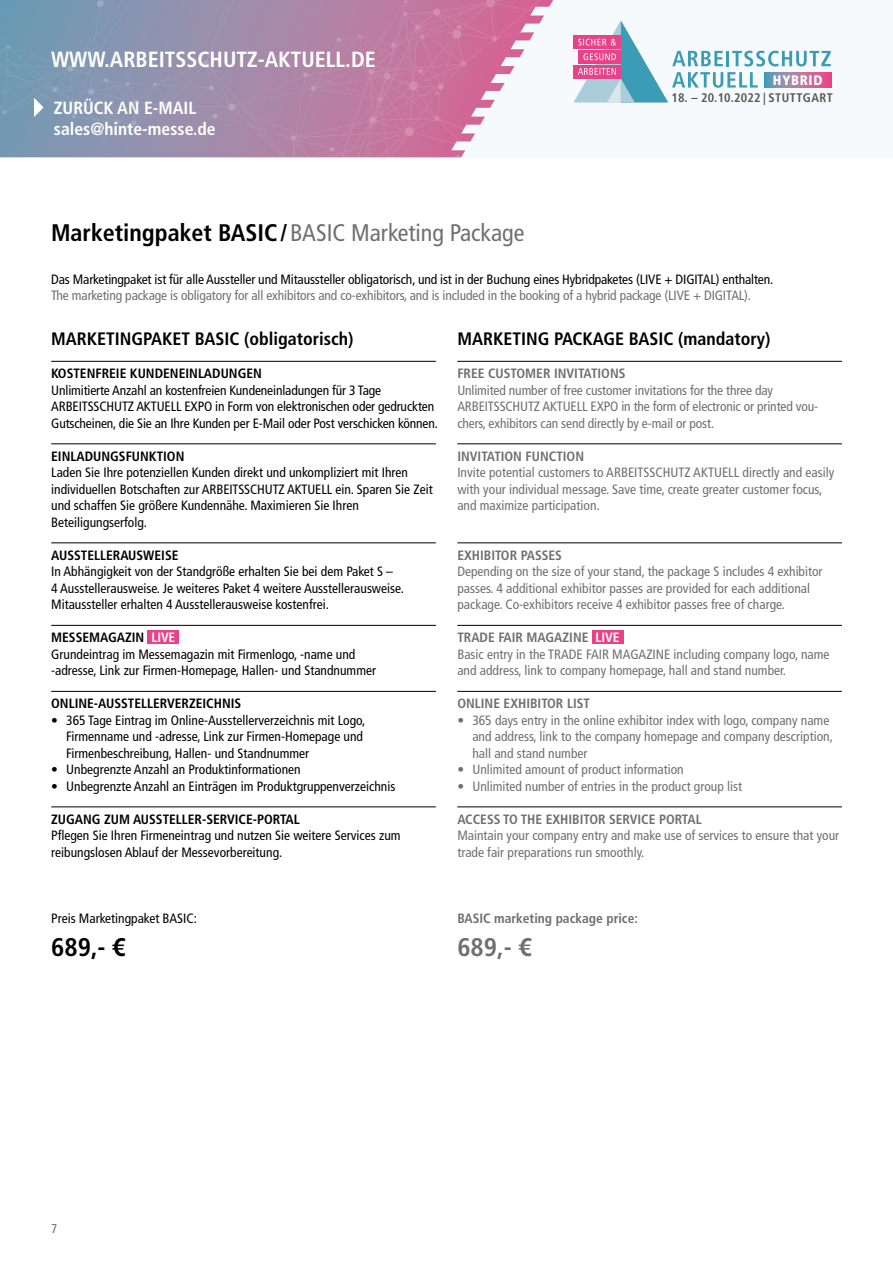
<style>
.page{position:relative;width:893px;height:1263px;background:#fff}
.page>*{position:absolute;margin:0;border:0;box-sizing:border-box;transform-origin:0 0}
.t1{font:700 condensed 25.5px "Frutiger LT Std";color:#000}
.t2{font:700 condensed 25.5px "Frutiger LT Std";color:#706f6f}
.t3{font:condensed 24px "Frutiger LT Std";color:#706f6f}
.t4{font:700 condensed 21.9px "Frutiger LT Std";color:#fff}
.t5{font:700 condensed 18px "Frutiger LT Std";color:#000}
.t6{font:700 condensed 17.55px/21.1px "Frutiger LT Std";color:#fff}
.t7{font:900 condensed 13.8px "Frutiger LT Std";letter-spacing:.05em;color:#fff}
.t8{font:condensed 13.5px/16.5px "Frutiger LT Std";color:#000}
.t9{font:condensed 13.5px/16.5px "Frutiger LT Std";color:#706f6f}
.t10{font:700 condensed 13.5px "Frutiger LT Std";color:#706f6f}
.t11{font:700 condensed 13.5px "Frutiger LT Std";color:#000}
.t12{font:condensed 12.75px "Frutiger LT Std";color:#706f6f}
.t13{font:700 condensed 12.45px "Frutiger LT Std";letter-spacing:.04em;color:#575756}
.s1{font-weight:700;color:#000}
.s2{font-weight:700}
.s3{font-weight:700;color:#fff}
</style>
<div class="page">
<div style="left:0;top:0;width:893px;height:157px;background:#f7fafc"></div>
<svg style="left:573px;top:20px;width:258px;height:83px"></svg>
<svg style="left:764px;top:72px;width:68px;height:15px"></svg>
<svg style="left:0;top:0;width:553px;height:158px;background:#ac92b0"></svg>
<hr style="left:51px;top:361px;width:385px;height:1px;background:#000">
<hr style="left:51px;top:443px;width:385px;height:1px;background:#000">
<hr style="left:51px;top:542px;width:385px;height:1px;background:#000">
<hr style="left:51px;top:625px;width:385px;height:1px;background:#000">
<div style="left:148px;top:630px;width:31px;height:14px;background:#e84288"></div>
<hr style="left:51px;top:691px;width:385px;height:1px;background:#000">
<hr style="left:51px;top:806px;width:385px;height:1px;background:#000">
<hr style="left:457px;top:361px;width:385px;height:1px;background:#000">
<hr style="left:457px;top:443px;width:385px;height:1px;background:#000">
<hr style="left:457px;top:542px;width:385px;height:1px;background:#000">
<hr style="left:457px;top:625px;width:385px;height:1px;background:#000">
<div style="left:592px;top:630px;width:31px;height:14px;background:#e84288"></div>
<hr style="left:457px;top:691px;width:385px;height:1px;background:#000">
<hr style="left:457px;top:806px;width:385px;height:1px;background:#000">
<h3 class="t4" style="left:51px;top:47px;width:326px">WWW.ARBEITSSCHUTZ-AKTUELL.DE</h3>
<p class="t6" style="left:54px;top:97px;width:163px">ZURÜCK AN E-MAIL sales@hinte-messe.de</p>
<p class="t7" style="left:773px;top:72px;width:51px">HYBRID</p>
<p class="t13" style="left:671px;top:90px;width:163px">18. – 20.10.2022 | STUTTGART</p>
<h2 class="t3" style="left:51px;top:219px;width:475px"><span class="s1">Marketingpaket BASIC/</span>BASIC Marketing Package</h2>
<p class="t8" style="left:51px;top:271px;width:724px">Das Marketingpaket ist für alle Aussteller und Mitaussteller obligatorisch, und ist in der Buchung eines Hybridpaketes (LIVE + DIGITAL) enthalten.</p>
<p class="t9" style="left:51px;top:288px;width:701px">The marketing package is obligatory for all exhibitors and co-exhibitors, and is included in the booking of a hybrid package (LIVE + DIGITAL).</p>
<h3 class="t5" style="left:51px;top:328px;width:304px">MARKETINGPAKET BASIC (obligatorisch)</h3>
<p class="t11" style="left:51px;top:365px;width:212px">KOSTENFREIE KUNDENEINLADUNGEN</p>
<p class="t8" style="left:51px;top:382px;width:388px">Unlimitierte Anzahl an kostenfreien Kundeneinladungen für 3 Tage<br>ARBEITSSCHUTZ AKTUELL EXPO in Form von elektronischen oder gedruckten<br>Gutscheinen, die Sie an Ihre Kunden per E-Mail oder Post verschicken können.</p>
<p class="t11" style="left:51px;top:448px;width:135px">EINLADUNGSFUNKTION</p>
<p class="t8" style="left:51px;top:464px;width:383px">Laden Sie Ihre potenziellen Kunden direkt und unkompliziert mit Ihren individuellen Botschaften zur ARBEITSSCHUTZ AKTUELL ein. Sparen Sie Zeit und schaffen Sie größere Kundennähe. Maximieren Sie Ihren Beteiligungserfolg.</p>
<p class="t11" style="left:51px;top:547px;width:129px">AUSSTELLERAUSWEISE</p>
<p class="t8" style="left:51px;top:563px;width:354px">In Abhängigkeit von der Standgröße erhalten Sie bei dem Paket S –<br>4 Ausstellerausweise. Je weiteres Paket 4 weitere Ausstellerausweise.<br>Mitaussteller erhalten 4 Ausstellerausweise kostenfrei.</p>
<p class="t8" style="left:51px;top:629px;width:326px"><span class="s2">MESSEMAGAZIN</span> <span class="s3">LIVE<br></span>Grundeintrag im Messemagazin mit Firmenlogo, -name und -adresse, Link zur Firmen-Homepage, Hallen- und Standnummer</p>
<p class="t11" style="left:51px;top:695px;width:192px">ONLINE-AUSSTELLERVERZEICHNIS</p>
<p class="t8" style="left:66px;top:712px;width:301px;text-indent:-15px">• 365 Tage Eintrag im Online-Ausstellerverzeichnis mit Logo,<br>Firmenname und -adresse, Link zur Firmen-Homepage und<br>Firmenbeschreibung, Hallen- und Standnummer</p>
<p class="t8" style="left:51px;top:761px;width:251px">• Unbegrenzte Anzahl an Produktinformationen</p>
<p class="t8" style="left:51px;top:778px;width:346px">• Unbegrenzte Anzahl an Einträgen im Produktgruppenverzeichnis</p>
<p class="t11" style="left:51px;top:811px;width:250px">ZUGANG ZUM AUSSTELLER-SERVICE-PORTAL</p>
<p class="t8" style="left:51px;top:827px;width:351px">Pflegen Sie Ihren Firmeneintrag und nutzen Sie weitere Services zum reibungslosen Ablauf der Messevorbereitung.</p>
<h3 class="t5" style="left:457px;top:328px;width:315px">MARKETING PACKAGE BASIC (mandatory)</h3>
<p class="t10" style="left:457px;top:365px;width:170px">FREE CUSTOMER INVITATIONS</p>
<p class="t9" style="left:457px;top:382px;width:362px">Unlimited number of free customer invitations for the three day<br>ARBEITSSCHUTZ AKTUELL EXPO in the form of electronic or printed vou&shy;chers, exhibitors can send directly by e-mail or post.</p>
<p class="t10" style="left:457px;top:448px;width:128px">INVITATION FUNCTION</p>
<p class="t9" style="left:457px;top:464px;width:378px">Invite potential customers to ARBEITSSCHUTZ AKTUELL directly and easily with your individual message. Save time, create greater customer focus, and maximize participation.</p>
<p class="t10" style="left:457px;top:547px;width:106px">EXHIBITOR PASSES</p>
<p class="t9" style="left:457px;top:563px;width:367px">Depending on the size of your stand, the package S includes 4 exhibitor passes. 4 additional exhibitor passes are provided for each additional package. Co-exhibitors receive 4 exhibitor passes free of charge.</p>
<p class="t9" style="left:457px;top:629px;width:374px"><span class="s2">TRADE FAIR MAGAZINE</span> <span class="s3">LIVE<br></span>Basic entry in the TRADE FAIR MAGAZINE including company logo, name and address, link to company homepage, hall and stand number.</p>
<p class="t10" style="left:457px;top:695px;width:134px">ONLINE EXHIBITOR LIST</p>
<p class="t9" style="left:472px;top:712px;width:362px;text-indent:-15px">• 365 days entry in the online exhibitor index with logo, company name and address, link to the company homepage and company description, hall and stand number</p>
<p class="t9" style="left:457px;top:761px;width:228px">• Unlimited amount of product information</p>
<p class="t9" style="left:457px;top:778px;width:286px">• Unlimited number of entries in the product group list</p>
<p class="t10" style="left:457px;top:811px;width:246px">ACCESS TO THE EXHIBITOR SERVICE PORTAL</p>
<p class="t9" style="left:457px;top:827px;width:383px">Maintain your company entry and make use of services to ensure that your trade fair preparations run smoothly.</p>
<p class="t8" style="left:51px;top:910px;width:147px">Preis Marketingpaket BASIC:</p>
<h1 class="t1" style="left:51px;top:932px;width:76px">689,- €</h1>
<p class="t12" style="left:51px;top:1221px;width:8px">7</p>
<p class="t10" style="left:457px;top:910px;width:182px">BASIC marketing package price:</p>
<h1 class="t2" style="left:457px;top:932px;width:76px">689,- €</h1>
</div>
